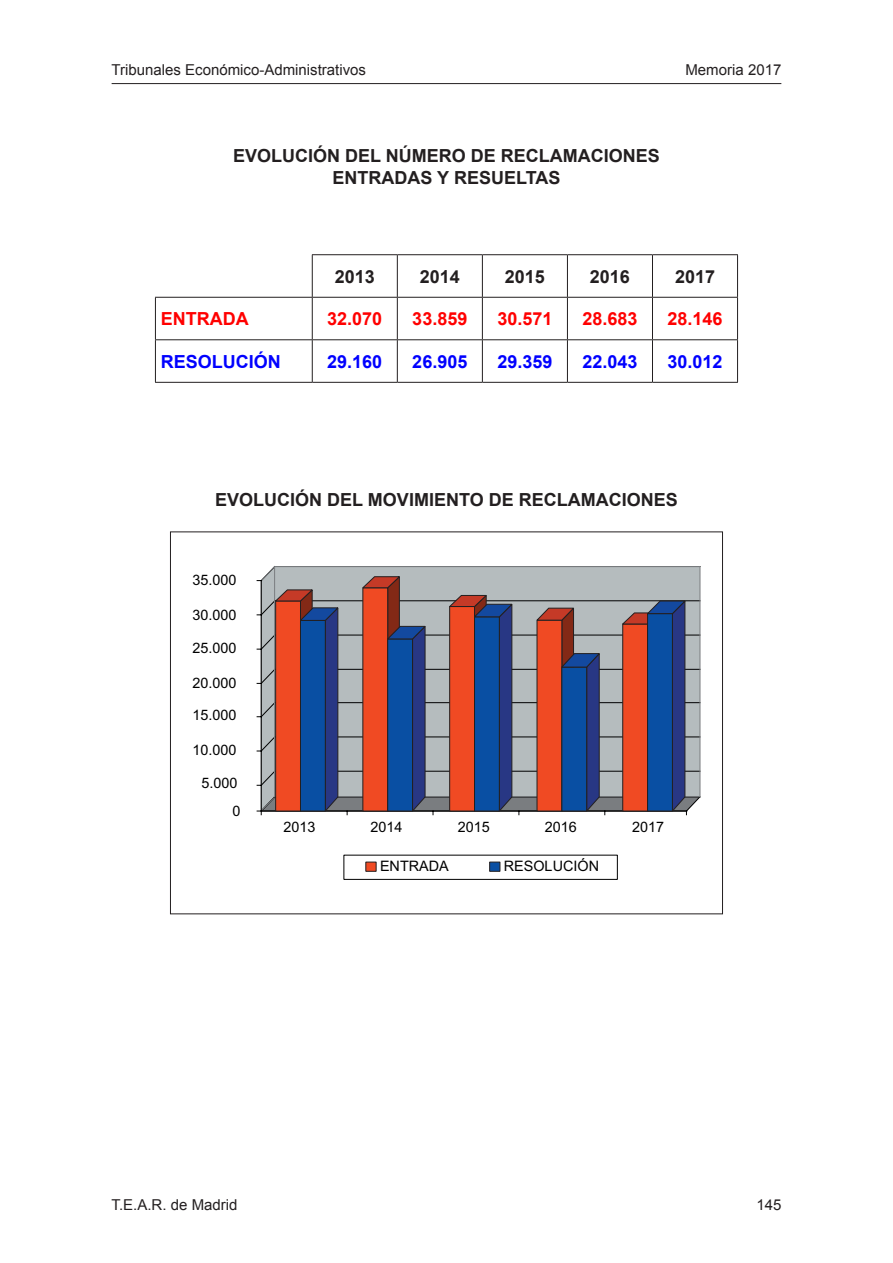
<style>
.page{position:relative;width:893px;height:1263px;background:#fff}
.page>*{position:absolute;margin:0;border:0;box-sizing:border-box;transform-origin:0 0}
.Normal_wrd_14{font:700 18px "Arial";color:#231f20}
.t1{font:700 18px "Arial";color:#00f}
.t2{font:700 18px "Arial";color:#f00}
.t3{font:15px "Arial";color:#231f20}
.t4{font:14.4px "Arial";color:#000}
</style>
<div class="page">
<hr style="left:112px;top:83px;width:669px;height:1px;background:#231f20">
<hr style="left:312px;top:254px;width:85px;height:1px;background:#231f20">
<hr style="left:312px;top:255px;width:1px;height:42px;background:#231f20">
<hr style="left:397px;top:254px;width:85px;height:1px;background:#231f20">
<hr style="left:397px;top:255px;width:1px;height:42px;background:#231f20">
<hr style="left:482px;top:254px;width:85px;height:1px;background:#231f20">
<hr style="left:482px;top:255px;width:1px;height:42px;background:#231f20">
<hr style="left:567px;top:254px;width:85px;height:1px;background:#231f20">
<hr style="left:567px;top:255px;width:1px;height:42px;background:#231f20">
<hr style="left:652px;top:254px;width:86px;height:1px;background:#231f20">
<hr style="left:652px;top:255px;width:1px;height:42px;background:#231f20">
<hr style="left:737px;top:255px;width:1px;height:42px;background:#231f20">
<hr style="left:155px;top:298px;width:1px;height:41px;background:#231f20">
<hr style="left:312px;top:298px;width:1px;height:41px;background:#231f20">
<hr style="left:397px;top:298px;width:1px;height:41px;background:#231f20">
<hr style="left:482px;top:298px;width:1px;height:41px;background:#231f20">
<hr style="left:567px;top:298px;width:1px;height:41px;background:#231f20">
<hr style="left:652px;top:298px;width:1px;height:41px;background:#231f20">
<hr style="left:737px;top:298px;width:1px;height:41px;background:#231f20">
<hr style="left:155px;top:339px;width:157px;height:1px;background:#231f20">
<hr style="left:155px;top:340px;width:1px;height:42px;background:#231f20">
<hr style="left:312px;top:339px;width:85px;height:1px;background:#231f20">
<hr style="left:312px;top:340px;width:1px;height:42px;background:#231f20">
<hr style="left:397px;top:339px;width:85px;height:1px;background:#231f20">
<hr style="left:397px;top:340px;width:1px;height:42px;background:#231f20">
<hr style="left:482px;top:339px;width:85px;height:1px;background:#231f20">
<hr style="left:482px;top:340px;width:1px;height:42px;background:#231f20">
<hr style="left:567px;top:339px;width:85px;height:1px;background:#231f20">
<hr style="left:567px;top:340px;width:1px;height:42px;background:#231f20">
<hr style="left:652px;top:339px;width:86px;height:1px;background:#231f20">
<hr style="left:652px;top:340px;width:1px;height:42px;background:#231f20">
<hr style="left:737px;top:340px;width:1px;height:42px;background:#231f20">
<hr style="left:155px;top:382px;width:157px;height:1px;background:#231f20">
<hr style="left:312px;top:382px;width:85px;height:1px;background:#231f20">
<hr style="left:397px;top:382px;width:85px;height:1px;background:#231f20">
<hr style="left:482px;top:382px;width:85px;height:1px;background:#231f20">
<hr style="left:567px;top:382px;width:85px;height:1px;background:#231f20">
<hr style="left:652px;top:382px;width:86px;height:1px;background:#231f20">
<hr style="left:155px;top:297px;width:157px;height:1px;background:#231f20">
<hr style="left:312px;top:297px;width:85px;height:1px;background:#231f20">
<hr style="left:397px;top:297px;width:85px;height:1px;background:#231f20">
<hr style="left:482px;top:297px;width:85px;height:1px;background:#231f20">
<hr style="left:567px;top:297px;width:85px;height:1px;background:#231f20">
<hr style="left:652px;top:297px;width:86px;height:1px;background:#231f20">
<div style="left:343px;top:855px;width:275px;height:25px;border:1px solid #000"></div>
<svg style="left:257px;top:566px;width:443px;height:249px;background:#877283"></svg>
<div style="left:365px;top:862px;width:11px;height:10px;background:#f04a23;border:1px solid #231f20"></div>
<div style="left:489px;top:862px;width:11px;height:10px;background:#094fa3;border:1px solid #231f20"></div>
<p class="t3" style="left:112px;top:60px;width:256px">Tribunales Económico-Administrativos</p>
<p class="t3" style="left:685px;top:60px;width:97px">Memoria 2017</p>
<p class="Normal_wrd_14" style="left:233px;top:144px;width:428px">EVOLUCIÓN DEL NÚMERO DE RECLAMACIONES</p>
<p class="Normal_wrd_14" style="left:333px;top:165px;width:229px">ENTRADAS Y RESUELTAS</p>
<p class="Normal_wrd_14" style="left:335px;top:264px;width:42px">2013</p>
<p class="Normal_wrd_14" style="left:420px;top:264px;width:42px">2014</p>
<p class="Normal_wrd_14" style="left:505px;top:264px;width:42px">2015</p>
<p class="Normal_wrd_14" style="left:590px;top:264px;width:42px">2016</p>
<p class="Normal_wrd_14" style="left:675px;top:264px;width:42px">2017</p>
<p class="t2" style="left:161px;top:307px;width:89px">ENTRADA</p>
<p class="t2" style="left:327px;top:307px;width:57px">32.070</p>
<p class="t2" style="left:412px;top:307px;width:57px">33.859</p>
<p class="t2" style="left:497px;top:307px;width:57px">30.571</p>
<p class="t2" style="left:582px;top:307px;width:57px">28.683</p>
<p class="t2" style="left:667px;top:307px;width:57px">28.146</p>
<p class="t1" style="left:161px;top:349px;width:122px">RESOLUCIÓN</p>
<p class="t1" style="left:327px;top:349px;width:57px">29.160</p>
<p class="t1" style="left:412px;top:349px;width:57px">26.905</p>
<p class="t1" style="left:497px;top:349px;width:57px">29.359</p>
<p class="t1" style="left:582px;top:349px;width:57px">22.043</p>
<p class="t1" style="left:667px;top:349px;width:57px">30.012</p>
<p class="Normal_wrd_14" style="left:215px;top:488px;width:464px">EVOLUCIÓN DEL MOVIMIENTO DE RECLAMACIONES</p>
<p class="t4" style="left:193px;top:571px;width:46px">35.000</p>
<p class="t4" style="left:193px;top:606px;width:46px">30.000</p>
<p class="t4" style="left:193px;top:639px;width:46px">25.000</p>
<p class="t4" style="left:193px;top:674px;width:46px">20.000</p>
<p class="t4" style="left:193px;top:707px;width:46px">15.000</p>
<p class="t4" style="left:193px;top:741px;width:46px">10.000</p>
<p class="t4" style="left:202px;top:775px;width:38px">5.000</p>
<p class="t4" style="left:233px;top:803px;width:10px">0</p>
<p class="t4" style="left:283px;top:819px;width:34px">2013</p>
<p class="t4" style="left:371px;top:819px;width:34px">2014</p>
<p class="t4" style="left:458px;top:819px;width:34px">2015</p>
<p class="t4" style="left:545px;top:819px;width:34px">2016</p>
<p class="t4" style="left:632px;top:819px;width:34px">2017</p>
<p class="t4" style="left:380px;top:858px;width:70px">ENTRADA</p>
<p class="t4" style="left:504px;top:858px;width:97px">RESOLUCIÓN</p>
<p class="t3" style="left:112px;top:1195px;width:127px">T.E.A.R. de Madrid</p>
<p class="t3" style="left:756px;top:1195px;width:27px">145</p>
</div>
